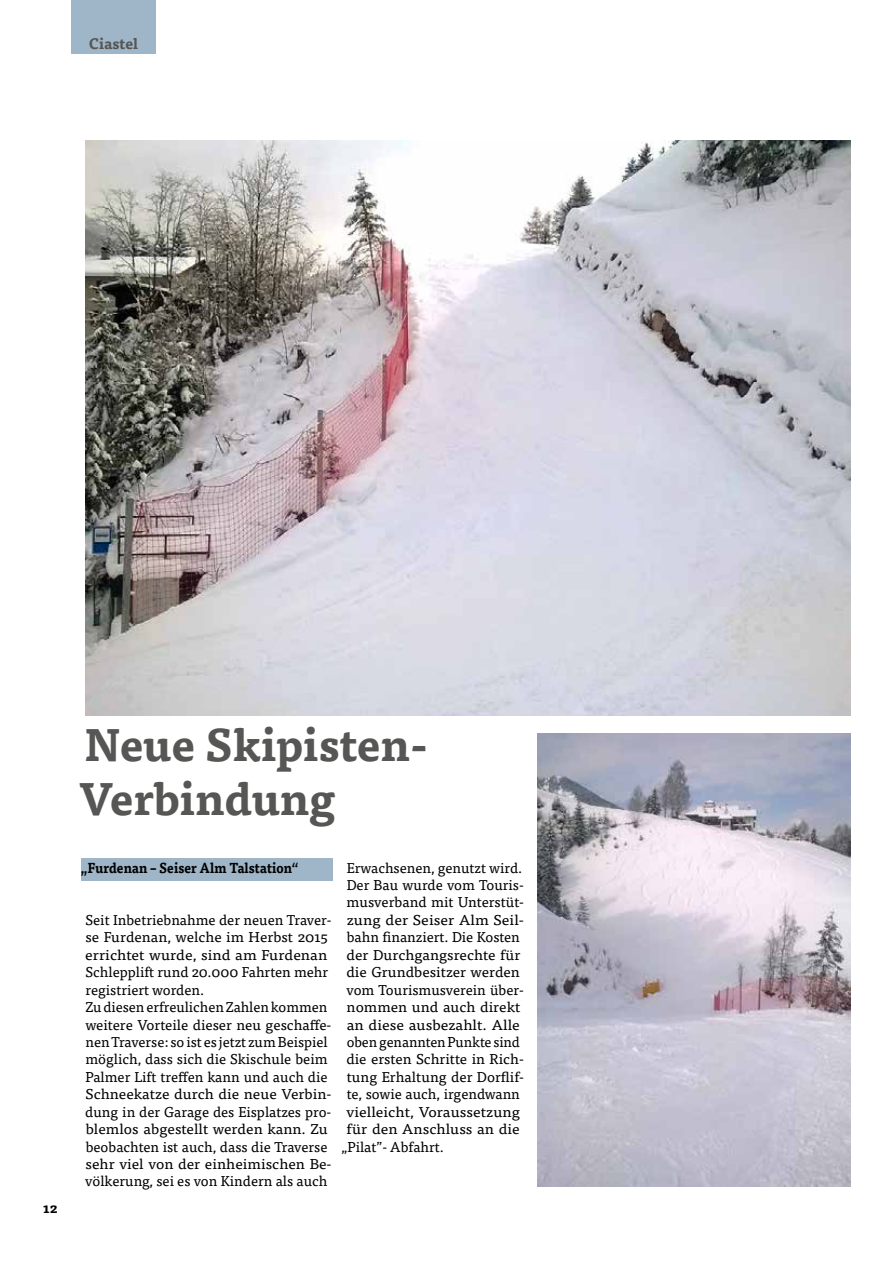
<style>
.page{position:relative;width:893px;height:1263px;background:#fff}
.page>*{position:absolute;margin:0;border:0;box-sizing:border-box;transform-origin:0 0}
.t1{font:700 45px/54px "Tisa Pro";color:#565655}
.t2{font:700 15px "Tisa Pro";color:#565655}
.t3{font:14.25px/17.4px "Tisa Pro";color:#000}
.t4{font:14.25px "Tisa Pro";color:#000;scale:1.07 1}
.t5{font:14.25px "Tisa Pro";color:#000;scale:1.05 1}
.t6{font:700 14.25px "Tisa Pro";color:#000;scale:.9 1}
.t7{font:14.25px "Tisa Pro";color:#000;scale:1.04 1}
.t8{font:14.25px "Tisa Pro";color:#000;scale:1.08 1}
.t9{font:700 13.5px "Tisa Pro";color:#000}
</style>
<div class="page">
<div style="left:81px;top:858px;width:251px;height:23px;background:#9fb6c8"></div>
<img style="left:85px;top:140px;width:765px;height:576px">
<img style="left:538px;top:733px;width:312px;height:453px">
<div style="left:71px;top:0;width:85px;height:54px;background:#9fb6c8"></div>
<p class="t2" style="left:89px;top:32px;width:51px">Ciastel</p>
<p class="t9" style="left:43px;top:1197px;width:16px">12</p>
<h1 class="t1" style="left:78px;top:716px;width:352px">Neue Skipisten-<br>Verbindung</h1>
<p class="t6" style="left:81px;top:856px;width:244px">„Furdenan – Seiser Alm Talstation“</p>
<p class="t3" style="left:85px;top:910px;width:248px">Seit Inbetriebnahme der neuen Traver&shy;se Furdenan, welche im Herbst 2015 errichtet wurde, sind am Furdenan Schlepplift rund 20.000 Fahrten mehr registriert worden.<br>Zu diesen erfreulichen Zahlen kommen weitere Vorteile dieser neu geschaffe&shy;nen Traverse: so ist es jetzt zum Beispiel möglich, dass sich die Skischule beim Palmer Lift treffen kann und auch die Schneekatze durch die neue Verbin&shy;dung in der Garage des Eisplatzes pro&shy;blemlos abgestellt werden kann. Zu beobachten ist auch, dass die Traverse sehr viel von der einheimischen Be&shy;völkerung, sei es von Kindern als auch</p>
<p class="t3" style="left:347px;top:858px;width:177px">Erwachsenen, genutzt wird.</p>
<p class="t3" style="left:347px;top:875px;width:179px">Der Bau wurde vom Touris-</p>
<p class="t3" style="left:347px;top:893px;width:179px">musverband mit Unterstüt-</p>
<p class="t8" style="left:347px;top:909px;width:166px">zung der Seiser Alm Seil-</p>
<p class="t3" style="left:347px;top:928px;width:175px">bahn finanziert. Die Kosten</p>
<p class="t5" style="left:346px;top:944px;width:167px">der Durchgangsrechte für</p>
<p class="t7" style="left:346px;top:962px;width:168px">die Grundbesitzer werden</p>
<p class="t3" style="left:346px;top:980px;width:179px">vom Tourismusverein über-</p>
<p class="t5" style="left:347px;top:996px;width:167px">nommen und auch direkt</p>
<p class="t4" style="left:347px;top:1014px;width:163px">an diese ausbezahlt. Alle</p>
<p class="t3" style="left:347px;top:1032px;width:175px">oben genannten Punkte sind</p>
<p class="t3" style="left:346px;top:1050px;width:179px">die ersten Schritte in Rich-</p>
<p class="t3" style="left:347px;top:1067px;width:179px">tung Erhaltung der Dorflif-</p>
<p class="t3" style="left:347px;top:1085px;width:175px">te, sowie auch, irgendwann</p>
<p class="t4" style="left:346px;top:1101px;width:164px">vielleicht, Voraussetzung</p>
<p class="t4" style="left:347px;top:1118px;width:163px">für den Anschluss an die</p>
<p class="t3" style="left:342px;top:1137px;width:104px">„Pilat”- Abfahrt.</p>
</div>
